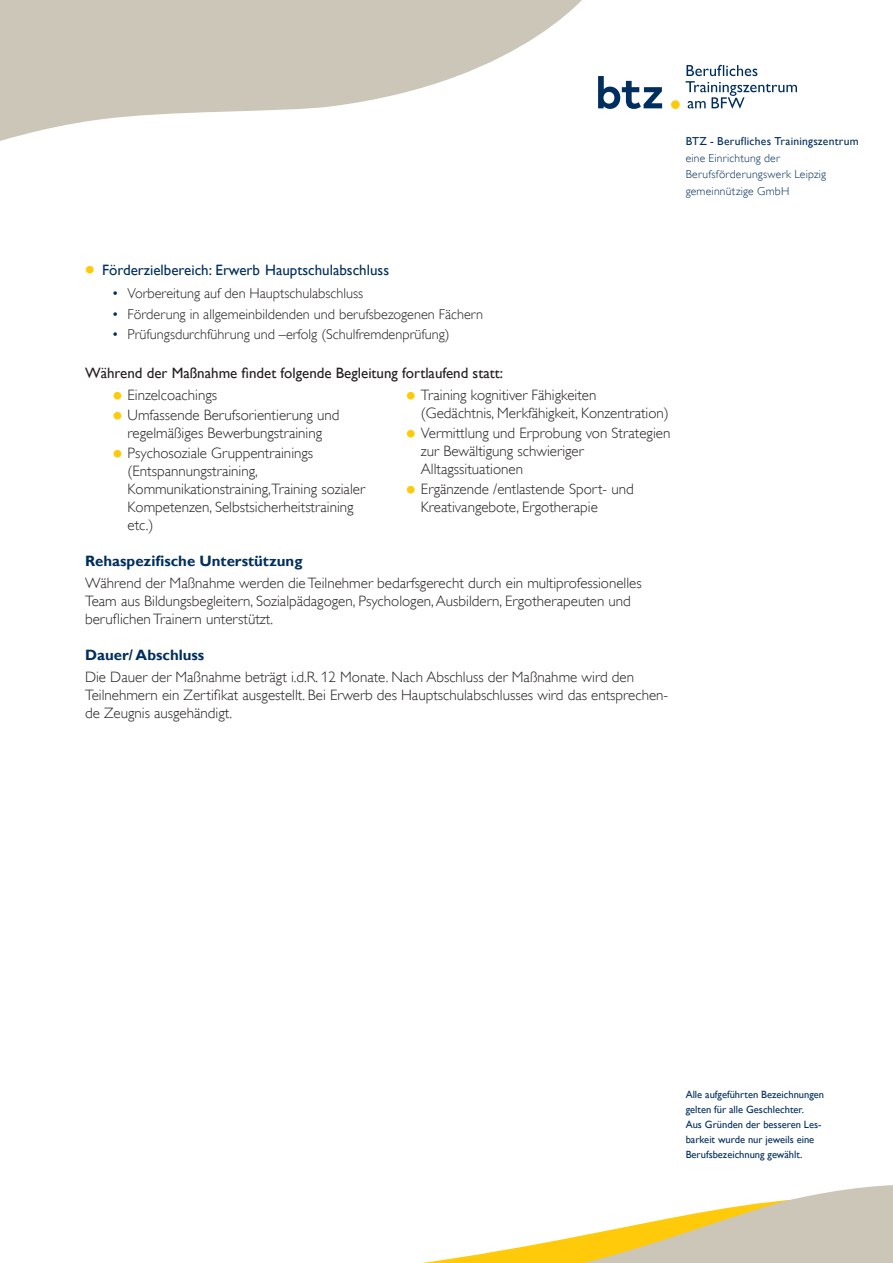
<style>
.page{position:relative;width:893px;height:1263px;background:#fff}
.page>*{position:absolute;margin:0;border:0;box-sizing:border-box;transform-origin:0 0}
.t1{font:15px/18px "Gill Sans Alt One WGL Light";color:#231f20}
.t2{font:15px "Gill Sans Alt One WGL";color:#231f20}
.t3{font:15px "Gill Sans Alt One WGL";color:#002e5e}
.t4{font:700 15px "Gill Sans Alt One WGL";color:#002e5e}
.t5{font:14.25px "Gill Sans Alt One WGL Light";color:#231f20}
.t6{font:11.55px/16.5px "Gill Sans Alt One WGL Light";letter-spacing:.025em;color:#002e5e}
.t7{font:11.55px "Gill Sans Alt One WGL";letter-spacing:.02em;color:#002e5e}
.t8{font:10.5px/15px "Gill Sans Alt One WGL";color:#002e5e}
.s1{font-weight:700;font-size:27px;color:#feca0a}
.s2{font-family:"Gill Sans Alt One WGL";color:#002e5e}
.s3{font-family:"Gill Sans Alt One WGL";font-weight:700;font-size:27px;color:#feca0a}
</style>
<div class="page">
<svg style="left:0;top:0;width:582px;height:141px;fill:#ccc6b8"></svg>
<svg style="left:422px;top:1185px;width:471px;height:78px"></svg>
<svg style="left:686px;top:65px;width:111px;height:43px"></svg>
<div style="left:671px;top:100px;width:9px;height:9px;background:#feca0a;border-radius:50%"></div>
<svg style="left:598px;top:76px;width:64px;height:33px"></svg>
<p class="t7" style="left:686px;top:133px;width:174px">BTZ - Berufliches Trainingszentrum</p>
<p class="t6" style="left:686px;top:150px;width:142px">eine Einrichtung der<br>Berufsförderungswerk Leipzig gemeinnützige GmbH</p>
<p class="t3" style="left:85px;top:259px;width:306px"><span class="s1">•</span> Förderzielbereich: Erwerb Hauptschulabschluss</p>
<p class="t5" style="left:113px;top:284px;width:252px"><span class="s2">•</span> Vorbereitung auf den Hauptschulabschluss</p>
<p class="t5" style="left:113px;top:304px;width:372px"><span class="s2">•</span> Förderung in allgemeinbildenden und berufsbezogenen Fächern</p>
<p class="t5" style="left:113px;top:324px;width:338px"><span class="s2">•</span> Prüfungsdurchführung und –erfolg (Schulfremdenprüfung)</p>
<p class="t2" style="left:85px;top:363px;width:420px">Während der Maßnahme findet folgende Begleitung fortlaufend statt:</p>
<p class="t1" style="left:113px;top:386px;width:106px"><span class="s3">•</span> Einzelcoachings</p>
<p class="t1" style="left:113px;top:406px;width:228px;text-align:center"><span class="s3">•</span> Umfassende Berufsorientierung und regelmäßiges Bewerbungstraining</p>
<p class="t1" style="left:128px;top:444px;width:239px;text-indent:-15px"><span class="s3">•</span> Psychosoziale Gruppentrainings (Entspannungstraining,<br>Kommunikationstraining,Training sozialer<br>Kompetenzen, Selbstsicherheitstraining etc.)</p>
<p class="t1" style="left:421px;top:386px;width:249px;text-indent:-15px"><span class="s3">•</span> Training kognitiver Fähigkeiten (Gedächtnis, Merkfähigkeit, Konzentration)</p>
<p class="t1" style="left:421px;top:424px;width:251px;text-indent:-15px"><span class="s3">•</span> Vermittlung und Erprobung von Strategien zur Bewältigung schwieriger<br>Alltagssituationen</p>
<p class="t1" style="left:421px;top:480px;width:214px;text-indent:-15px"><span class="s3">•</span> Ergänzende /entlastende Sport- und<br>Kreativangebote, Ergotherapie</p>
<p class="t4" style="left:85px;top:551px;width:219px">Rehaspezifische Unterstützung</p>
<p class="t1" style="left:85px;top:574px;width:558px">Während der Maßnahme werden die Teilnehmer bedarfsgerecht durch ein multiprofessionelles<br>Team aus Bildungsbegleitern, Sozialpädagogen, Psychologen, Ausbildern, Ergotherapeuten und beruflichen Trainern unterstützt.</p>
<p class="t4" style="left:85px;top:645px;width:121px">Dauer/ Abschluss</p>
<p class="t1" style="left:85px;top:668px;width:585px">Die Dauer der Maßnahme beträgt i.d.R. 12 Monate. Nach Abschluss der Maßnahme wird den<br>Teilnehmern ein Zertifikat ausgestellt. Bei Erwerb des Hauptschulabschlusses wird das entsprechen&shy;de Zeugnis ausgehändigt.</p>
<p class="t8" style="left:686px;top:1087px;width:140px">Alle aufgeführten Bezeichnungen gelten für alle Geschlechter.<br>Aus Gründen der besseren Les&shy;barkeit wurde nur jeweils eine<br>Berufsbezeichnung gewählt.</p>
</div>
